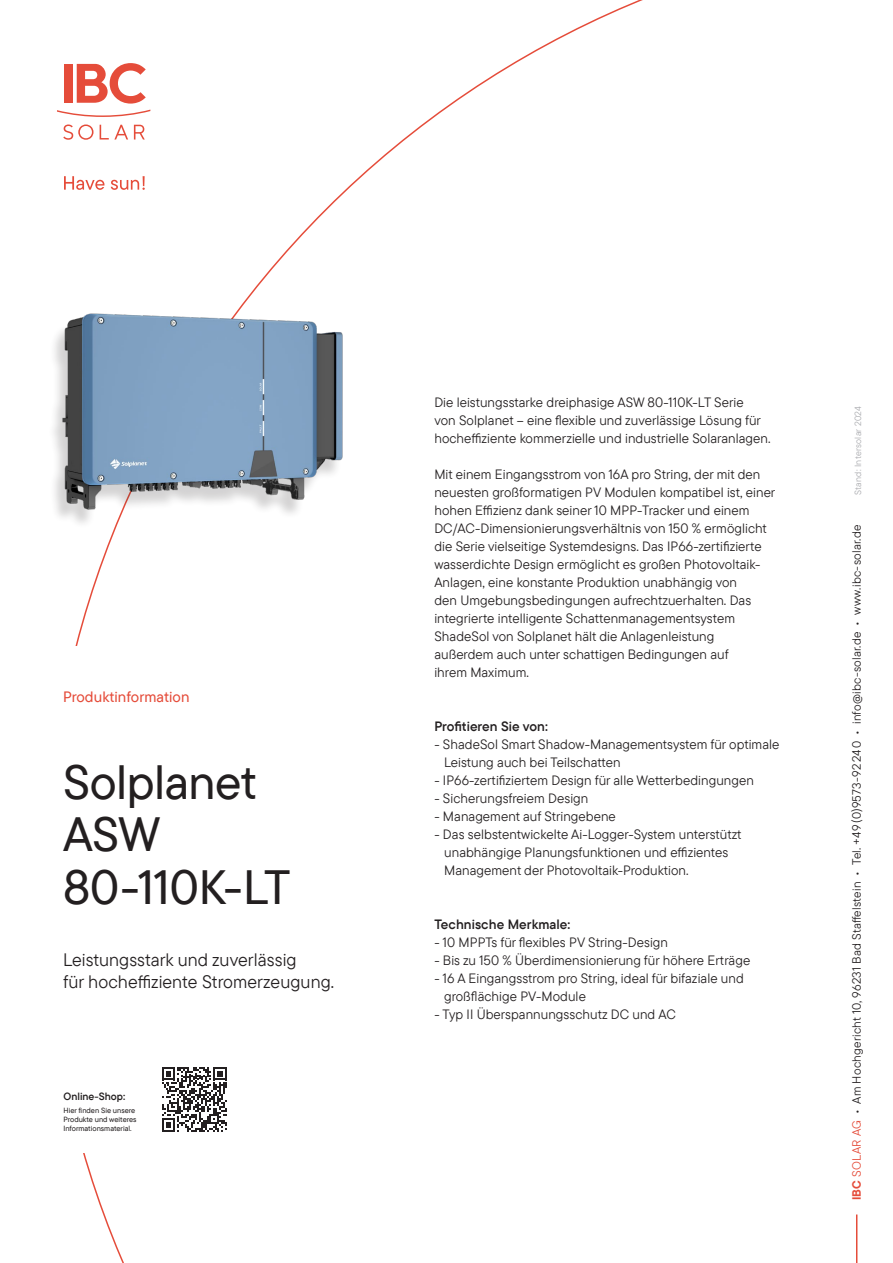
<style>
.page{position:relative;width:893px;height:1263px;background:#fff}
.page>*{position:absolute;margin:0;border:0;box-sizing:border-box;transform-origin:0 0}
.t1{font:500 48px/52.5px "IBCSOLAR";letter-spacing:-.01em;color:#231f20}
.t2{font:18px/22.5px "IBCSOLAR";letter-spacing:.005em;color:#231f20}
.t3{font:500 15px "IBCSOLAR";letter-spacing:.005em;color:#e54c3a}
.t4{font:13.5px/18px "IBCSOLAR";letter-spacing:.005em;color:#231f20}
.t5{font:13.5px "IBCSOLAR Db";letter-spacing:.005em;color:#231f20}
.t6{font:12px "IBCSOLAR";letter-spacing:.015em;color:#231f20}
.t7{font:10.5px "IBCSOLAR Db";color:#231f20}
.t8{font:9px "IBCSOLAR";letter-spacing:.03em;color:#a8a9ad}
.t9{font:500 7.5px/9px "IBCSOLAR";color:#231f20}
.s1{font-weight:700;color:#e54c3a}
.s2{color:#e54c3a}
</style>
<div class="page">
<svg style="left:63px;top:124px;width:31px;height:16px"></svg>
<svg style="left:100px;top:125px;width:28px;height:15px"></svg>
<svg style="left:134px;top:125px;width:11px;height:15px"></svg>
<div style="left:64px;top:64px;width:8px;height:39px;background:#e54c3a"></div>
<svg style="left:77px;top:63px;width:69px;height:41px"></svg>
<svg style="left:57px;top:110px;width:93px;height:7px"></svg>
<svg style="left:64px;top:176px;width:40px;height:14px"></svg>
<svg style="left:111px;top:176px;width:34px;height:14px"></svg>
<hr style="left:856px;top:1214px;width:1px;height:49px;background:#e54c3a">
<svg style="left:162px;top:1067px;width:65px;height:65px"></svg>
<img style="left:53px;top:269px;width:290px;height:297px">
<p class="t3" style="left:63px;top:686px;width:128px">Produktinformation</p>
<h1 class="t1" style="left:63px;top:756px;width:229px">Solplanet<br>ASW<br>80-110K-LT</h1>
<h2 class="t2" style="left:63px;top:948px;width:273px">Leistungsstark und zuverlässig<br>für hocheffiziente Stromerzeugung.</h2>
<p class="t7" style="left:64px;top:1088px;width:63px">Online-Shop:</p>
<p class="t9" style="left:64px;top:1106px;width:75px">Hier finden Sie unsere<br>Produkte und weiteres<br>Informationsmaterial.</p>
<p class="t4" style="left:434px;top:393px;width:338px">Die leistungsstarke dreiphasige ASW 80-110K-LT Serie<br>von Solplanet – eine flexible und zuverlässige Lösung für hocheffiziente kommerzielle und industrielle Solaranlagen.</p>
<p class="t4" style="left:434px;top:465px;width:342px">Mit einem Eingangsstrom von 16A pro String, der mit den neuesten großformatigen PV Modulen kompatibel ist, einer hohen Effizienz dank seiner 10 MPP-Tracker und einem DC/AC-Dimensionierungsverhältnis von 150 % ermöglicht die Serie vielseitige Systemdesigns. Das IP66-zertifizierte wasserdichte Design ermöglicht es großen Photovoltaik-Anlagen, eine konstante Produktion unabhängig von<br>den Umgebungsbedingungen aufrechtzuerhalten. Das integrierte intelligente Schattenmanagementsystem ShadeSol von Solplanet hält die Anlagenleistung außerdem auch unter schattigen Bedingungen auf<br>ihrem Maximum.</p>
<p class="t5" style="left:434px;top:716px;width:115px">Profitieren Sie von:</p>
<p class="t4" style="left:444px;top:735px;width:337px;text-indent:-10px">- ShadeSol Smart Shadow-Managementsystem für optimale<br>Leistung auch bei Teilschatten</p>
<p class="t4" style="left:434px;top:771px;width:321px">- IP66-zertifiziertem Design für alle Wetterbedingungen</p>
<p class="t4" style="left:434px;top:789px;width:155px">- Sicherungsfreiem Design</p>
<p class="t4" style="left:434px;top:807px;width:183px">- Management auf Stringebene</p>
<p class="t4" style="left:444px;top:825px;width:299px;text-indent:-10px">- Das selbstentwickelte Ai-Logger-System unterstützt unabhängige Planungsfunktionen und effizientes<br>Management der Photovoltaik-Produktion.</p>
<p class="t5" style="left:434px;top:914px;width:138px">Technische Merkmale:</p>
<p class="t4" style="left:434px;top:933px;width:235px">- 10 MPPTs für flexibles PV String-Design</p>
<p class="t4" style="left:434px;top:951px;width:317px">- Bis zu 150 % Überdimensionierung für höhere Erträge</p>
<p class="t4" style="left:444px;top:969px;width:301px;text-indent:-10px">- 16 A Eingangsstrom pro String, ideal für bifaziale und großflächige PV-Module</p>
<p class="t4" style="left:434px;top:1005px;width:243px">- Typ II Überspannungsschutz DC und AC</p>
<p class="t8" style="left:852px;top:495px;width:91px;rotate:-90deg">Stand: Intersolar 2024</p>
<p class="t6" style="left:848px;top:1200px;width:677px;rotate:-90deg"><span class="s1">IBC</span> <span class="s2">SOLAR AG</span> • Am Hochgericht 10, 96231 Bad Staffelstein • Tel. +49 (0)9573-92 240 • info@ibc-solar.de • www.ibc-solar.de</p>
</div>
